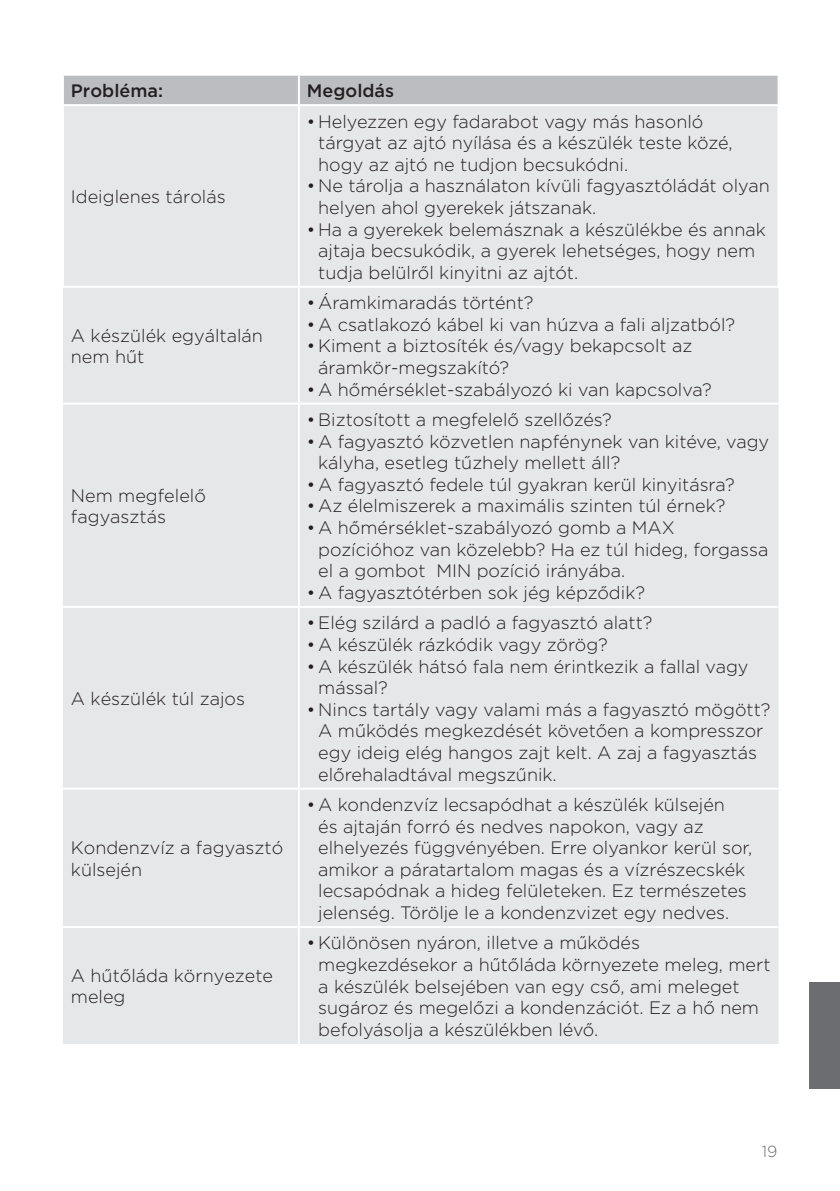
<style>
.page{position:relative;width:840px;height:1191px;background:#fff}
.page>*{position:absolute;margin:0;border:0;box-sizing:border-box;transform-origin:0 0}
.tabele_tekst{font:300 18px/21.6px "Gotham";color:#231f20}
.tabela_tekst{font:500 18px "Gotham";color:#231f20}
.tabele_tekst-2{font:500 18px "Gotham";color:#231f20}
.t1{font:300 16px "Gotham";color:#6c6d70}
</style>
<div class="page">
<div style="left:64px;top:76px;width:713px;height:28px;background:#bcbdc0"></div>
<div style="left:64px;top:106px;width:713px;height:180px;background:#e6e7e9"></div>
<div style="left:63px;top:288px;width:715px;height:756px;background:#e6e7e9"></div>
<hr style="left:298px;top:76px;width:2px;height:28px;background:#fff">
<hr style="left:298px;top:106px;width:2px;height:180px;background:#fff">
<hr style="left:298px;top:288px;width:2px;height:115px;background:#fff">
<hr style="left:298px;top:405px;width:2px;height:201px;background:#fff">
<hr style="left:63px;top:606px;width:236px;height:2px;background:#fff">
<hr style="left:299px;top:606px;width:479px;height:2px;background:#fff">
<hr style="left:298px;top:608px;width:2px;height:179px;background:#fff">
<hr style="left:63px;top:787px;width:236px;height:2px;background:#fff">
<hr style="left:299px;top:787px;width:479px;height:2px;background:#fff">
<hr style="left:298px;top:789px;width:2px;height:137px;background:#fff">
<hr style="left:298px;top:928px;width:2px;height:116px;background:#fff">
<hr style="left:63px;top:403px;width:236px;height:2px;background:#fff">
<hr style="left:299px;top:403px;width:479px;height:2px;background:#fff">
<hr style="left:63px;top:926px;width:236px;height:2px;background:#fff">
<hr style="left:299px;top:926px;width:479px;height:2px;background:#fff">
<div style="left:808px;top:982px;width:31px;height:106px;background:#6c6d70"></div>
<p class="tabela_tekst" style="left:71px;top:79px;width:94px">Probléma:</p>
<p class="tabele_tekst-2" style="left:307px;top:79px;width:89px">Megoldás</p>
<p class="tabele_tekst" style="left:71px;top:185px;width:156px">Ideiglenes tárolás</p>
<p class="tabele_tekst" style="left:71px;top:324px;width:193px">A készülék egyáltalán nem hűt</p>
<p class="tabele_tekst" style="left:71px;top:484px;width:136px">Nem megfelelő fagyasztás</p>
<p class="tabele_tekst" style="left:71px;top:687px;width:176px">A készülék túl zajos</p>
<p class="tabele_tekst" style="left:71px;top:836px;width:214px">Kondenzvíz a fagyasztó külsején</p>
<p class="tabele_tekst" style="left:71px;top:964px;width:203px">A hűtőláda környezete meleg</p>
<p class="tabele_tekst" style="left:318px;top:110px;width:415px;text-indent:-11px">• Helyezzen egy fadarabot vagy más hasonló tárgyat az ajtó nyílása és a készülék teste közé, hogy az ajtó ne tudjon becsukódni.</p>
<p class="tabele_tekst" style="left:318px;top:175px;width:453px;text-indent:-11px">• Ne tárolja a használaton kívüli fagyasztóládát olyan helyen ahol gyerekek játszanak.</p>
<p class="tabele_tekst" style="left:318px;top:218px;width:449px;text-indent:-11px">• Ha a gyerekek belemásznak a készülékbe és annak ajtaja becsukódik, a gyerek lehetséges, hogy nem tudja belülről kinyitni az ajtót.</p>
<p class="tabele_tekst" style="left:307px;top:291px;width:228px">• Áramkimaradás történt?</p>
<p class="tabele_tekst" style="left:307px;top:313px;width:429px">• A csatlakozó kábel ki van húzva a fali aljzatból?</p>
<p class="tabele_tekst" style="left:318px;top:335px;width:375px;text-indent:-11px">• Kiment a biztosíték és/vagy bekapcsolt az áramkör-megszakító?</p>
<p class="tabele_tekst" style="left:307px;top:378px;width:406px">• A hőmérséklet-szabályozó ki van kapcsolva?</p>
<p class="tabele_tekst" style="left:307px;top:408px;width:306px">• Biztosított a megfelelő szellőzés?</p>
<p class="tabele_tekst" style="left:318px;top:430px;width:452px;text-indent:-11px">• A fagyasztó közvetlen napfénynek van kitéve, vagy kályha, esetleg tűzhely mellett áll?</p>
<p class="tabele_tekst" style="left:307px;top:473px;width:429px">• A fagyasztó fedele túl gyakran kerül kinyitásra?</p>
<p class="tabele_tekst" style="left:307px;top:495px;width:420px">• Az élelmiszerek a maximális szinten túl érnek?</p>
<p class="tabele_tekst" style="left:318px;top:516px;width:451px;text-indent:-11px">• A hőmérséklet-szabályozó gomb a MAX pozícióhoz van közelebb? Ha ez túl hideg, forgassa el a gombot MIN pozíció irányába.</p>
<p class="tabele_tekst" style="left:307px;top:581px;width:339px">• A fagyasztótérben sok jég képződik?</p>
<p class="tabele_tekst" style="left:307px;top:611px;width:347px">• Elég szilárd a padló a fagyasztó alatt?</p>
<p class="tabele_tekst" style="left:307px;top:633px;width:302px">• A készülék rázkódik vagy zörög?</p>
<p class="tabele_tekst" style="left:318px;top:655px;width:431px;text-indent:-11px">• A készülék hátsó fala nem érintkezik a fallal vagy mással?</p>
<p class="tabele_tekst" style="left:318px;top:698px;width:453px;text-indent:-11px">• Nincs tartály vagy valami más a fagyasztó mögött?<br>A működés megkezdését követően a kompresszor egy ideig elég hangos zajt kelt. A zaj a fagyasztás előrehaladtával megszűnik.</p>
<p class="tabele_tekst" style="left:318px;top:793px;width:435px;text-indent:-11px">• A kondenzvíz lecsapódhat a készülék külsején<br>és ajtaján forró és nedves napokon, vagy az elhelyezés függvényében. Erre olyankor kerül sor, amikor a páratartalom magas és a vízrészecskék lecsapódnak a hideg felületeken. Ez természetes jelenség. Törölje le a kondenzvizet egy nedves.</p>
<p class="tabele_tekst" style="left:318px;top:931px;width:453px;text-indent:-11px">• Különösen nyáron, illetve a működés megkezdésekor a hűtőláda környezete meleg, mert a készülék belsejében van egy cső, ami meleget sugároz és megelőzi a kondenzációt. Ez a hő nem befolyásolja a készülékben lévő.</p>
<p class="t1" style="left:761px;top:1140px;width:17px">19</p>
</div>
